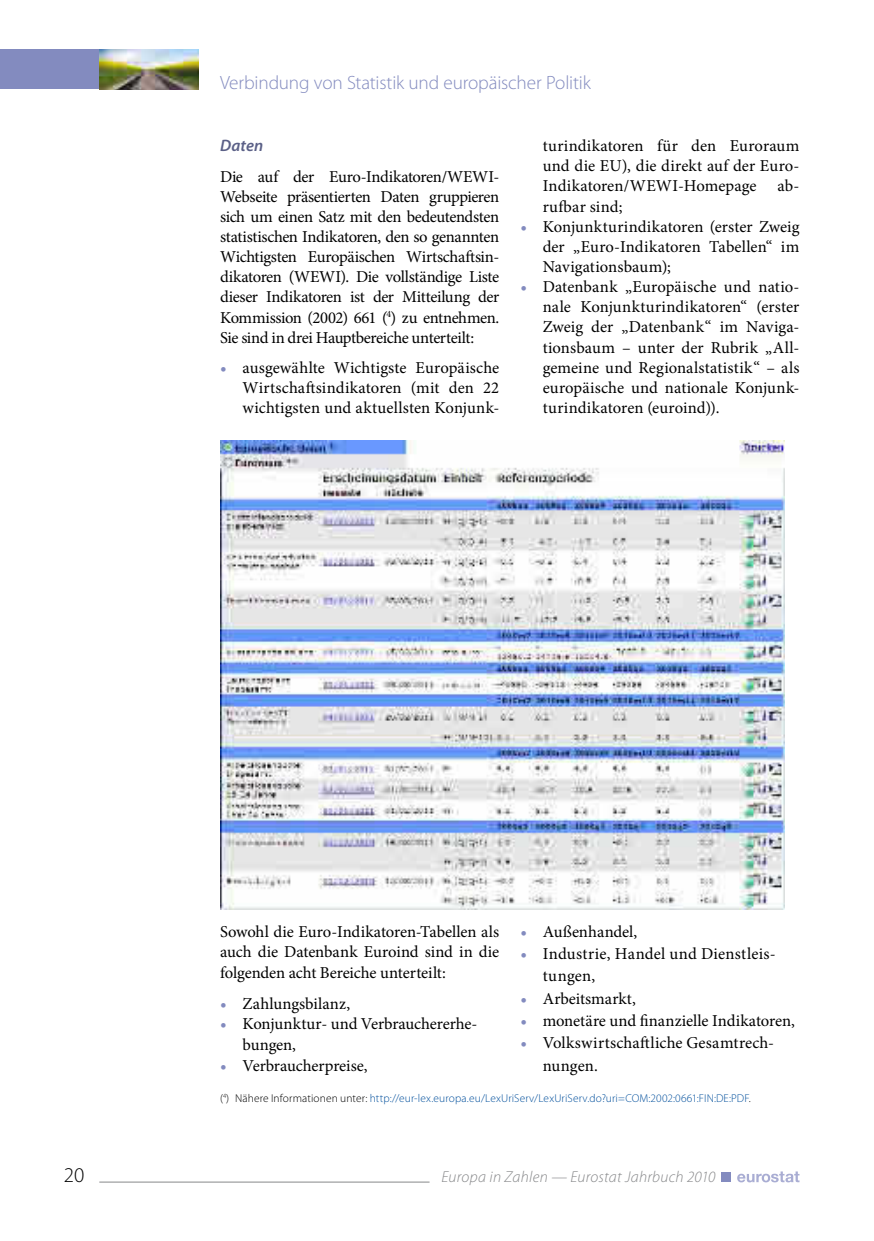
<style>
.page{position:relative;width:874px;height:1241px;background:#fff}
.page>*{position:absolute;margin:0;border:0;box-sizing:border-box;transform-origin:0 0}
.t1{font:300 21px "Myriad Pro";color:#000}
.t2{font:300 19.25px "Myriad Pro";letter-spacing:-.01em;color:#838bbf}
.t3{font:16.62px/20.1px "Minion Pro";color:#000;text-align:justify}
.t4{font:italic 600 16.62px "Myriad Pro";letter-spacing:.01em;color:#5b6087}
.t5{font:italic 300 15.75px "Myriad Pro";letter-spacing:.015em;color:#87888a}
.t6{font:300 11.38px "Myriad Pro";letter-spacing:.01em;color:#004f9c}
.s1{font-weight:700;color:#838bbf}
.s2{color:#000}
</style>
<div class="page">
<div style="left:0;top:50px;width:99px;height:39px;background:#838bbf"></div>
<img style="left:99px;top:50px;width:99px;height:39px">
<div style="left:720px;top:1172px;width:10px;height:10px;background:#838bbf"></div>
<svg style="left:737px;top:1171px;width:62px;height:11px"></svg>
<hr style="left:99px;top:1181px;width:330px;height:1px;background:#87888a">
<img style="left:220px;top:440px;width:563px;height:469px">
<p class="t2" style="left:220px;top:72px;width:372px">Verbindung von Statistik und europäischer Politik</p>
<p class="t4" style="left:220px;top:135px;width:45px">Daten</p>
<p class="t3" style="left:220px;top:166px;width:280px">Die auf der Euro-Indikatoren/WEWI-Webseite präsentierten Daten gruppieren sich um einen Satz mit den bedeutendsten statistischen Indikatoren, den so genannten Wichtigsten Europäischen Wirtschaftsin&shy;dikatoren (WEWI). Die vollständige Liste dieser Indikatoren ist der Mitteilung der Kommission (2002) 661 (<sup>4</sup>) zu entnehmen.<br>Sie sind in drei Hauptbereiche unterteilt:</p>
<p class="t3" style="left:242px;top:357px;width:258px;text-indent:-22px"><span class="s1">•</span> ausgewählte Wichtigste Europäische Wirtschaftsindikatoren (mit den 22 wichtigsten und aktuellsten Konjunk-</p>
<p class="t3" style="left:542px;top:136px;width:258px">turindikatoren für den Euroraum und die EU), die direkt auf der Euro-Indikatoren/WEWI-Homepage ab&shy;rufbar sind;</p>
<p class="t3" style="left:542px;top:216px;width:258px;text-indent:-22px"><span class="s1">•</span> Konjunkturindikatoren (erster Zweig der „Euro-Indikatoren Tabellen“ im Navigationsbaum);</p>
<p class="t3" style="left:542px;top:277px;width:258px;text-indent:-22px"><span class="s1">•</span> Datenbank „Europäische und natio&shy;nale Konjunkturindikatoren“ (erster Zweig der „Datenbank“ im Naviga&shy;tionsbaum – unter der Rubrik „All&shy;gemeine und Regionalstatistik“ – als europäische und nationale Konjunk&shy;turindikatoren (euroind)).</p>
<p class="t3" style="left:520px;top:921px;width:118px"><span class="s1">•</span> Außenhandel,</p>
<p class="t3" style="left:542px;top:942px;width:234px;line-height:22.2px;text-indent:-22px"><span class="s1">•</span> Industrie, Handel und Dienstleis&shy;tungen,</p>
<p class="t3" style="left:520px;top:988px;width:117px"><span class="s1">•</span> Arbeitsmarkt,</p>
<p class="t3" style="left:520px;top:1010px;width:276px"><span class="s1">•</span> monetäre und finanzielle Indikatoren,</p>
<p class="t3" style="left:542px;top:1031px;width:233px;line-height:22.8px;text-indent:-22px"><span class="s1">•</span> Volkswirtschaftliche Gesamtrech&shy;nungen.</p>
<p class="t6" style="left:220px;top:1091px;width:532px"><span class="s2">(</span><sup>4</sup><span class="s2">) Nähere Informationen unter:</span> http://eur-lex.europa.eu/LexUriServ/LexUriServ.do?uri=COM:2002:0661:FIN:DE:PDF<span class="s2">.</span></p>
<p class="t3" style="left:220px;top:920px;width:280px;line-height:20.7px">Sowohl die Euro-Indikatoren-Tabellen als auch die Datenbank Euroind sind in die folgenden acht Bereiche unterteilt:</p>
<p class="t3" style="left:220px;top:993px;width:131px"><span class="s1">•</span> Zahlungsbilanz,</p>
<p class="t3" style="left:242px;top:1013px;width:236px;line-height:20.7px;text-indent:-22px"><span class="s1">•</span> Konjunktur- und Verbrauchererhe&shy;bungen,</p>
<p class="t3" style="left:220px;top:1055px;width:149px"><span class="s1">•</span> Verbraucherpreise,</p>
<p class="t1" style="left:64px;top:1163px;width:22px">20</p>
<p class="t5" style="left:441px;top:1168px;width:275px">Europa in Zahlen — Eurostat Jahrbuch 2010</p>
</div>
